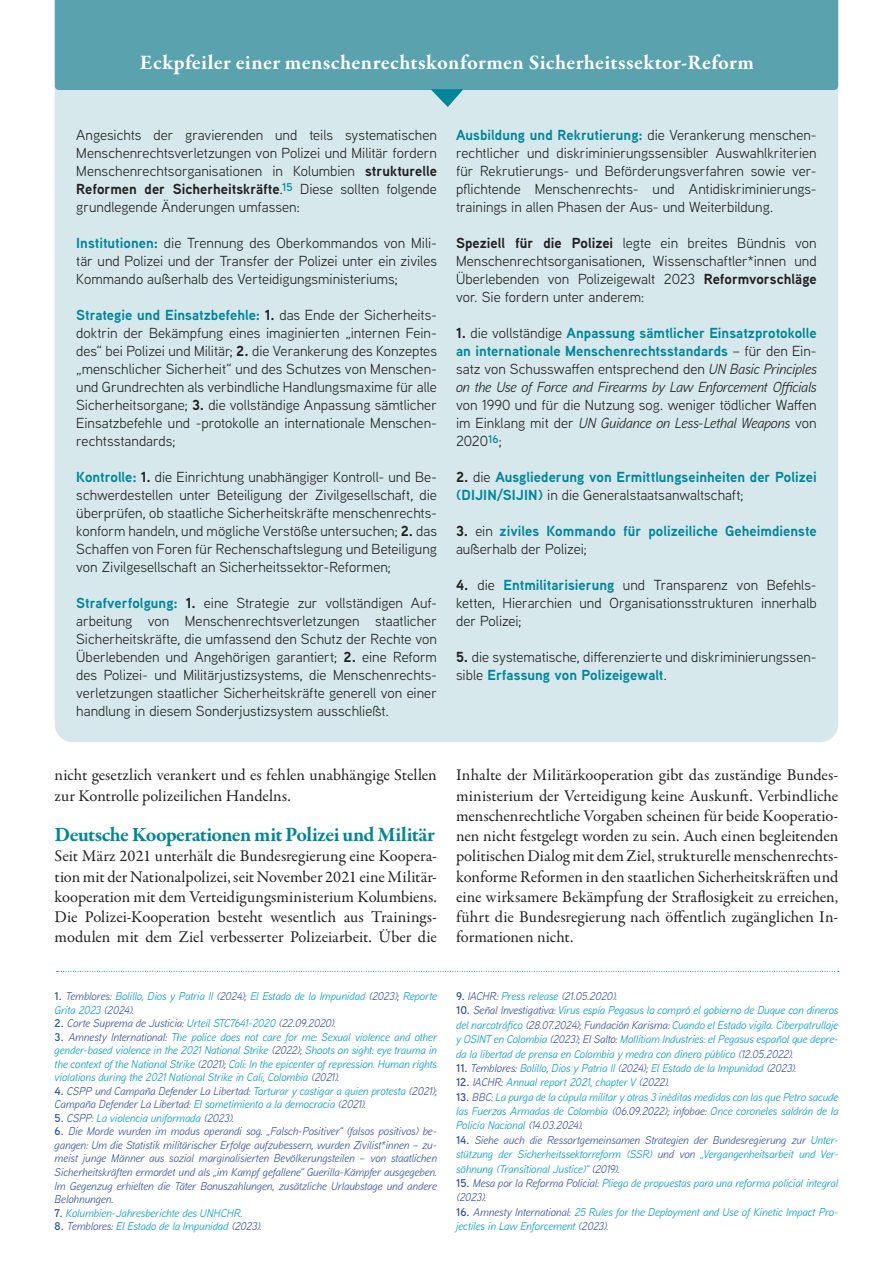
<style>
.page{position:relative;width:893px;height:1263px;background:#fff}
.page>*{position:absolute;margin:0;border:0;box-sizing:border-box;transform-origin:0 0}
.t1{font:700 21px "Garamond Premr Pro";letter-spacing:.015em;color:#fff}
.t2{font:700 20.7px "Garamond Premr Pro";letter-spacing:-.03em;color:#00869a}
.t3{font:16.5px/20.2px "Garamond Premr Pro";color:#231f20;text-align:justify}
.t4{font:14.55px/18px "Aaux Next";color:#231f20;text-align:justify}
.t5{font:700 14.55px/18px "Aaux Next";color:#00869a}
.t6{font:italic 11.25px/14.4px "Aaux Next";color:#0099c6;text-align:justify}
.t7{font:italic 11.25px/13.5px "Aaux Next";color:#324ea1}
.s1{font-weight:700}
.s2{font-weight:700;color:#00869a}
.s3{color:#231f20}
.s4{font-weight:400;color:#231f20}
.s5{font-weight:400;font-style:italic;color:#231f20}
.s6{font-style:italic}
.s7{font-weight:600;font-style:normal;color:#324ea1}
.s8{color:#324ea1}
.s9{font-weight:600;font-style:normal}
.s10{color:#0099c6}
.s11{color:#00869a}
</style>
<div class="page">
<div style="left:55px;top:90px;width:783px;height:652px;background:#d6e8eb"></div>
<div style="left:55px;top:0;width:783px;height:90px;background:#59a2ae"></div>
<svg style="left:57px;top:971px;width:782px;height:1px"></svg>
<svg style="left:431px;top:89px;width:32px;height:18px"></svg>
<h1 class="t1" style="left:140px;top:50px;width:616px">Eckpfeiler einer menschenrechtskonformen Sicherheitssektor-Reform</h1>
<p class="t4" style="left:76px;top:126px;width:362px">Angesichts der gravierenden und teils systematischen Menschenrechtsverletzungen von Polizei und Militär fordern Menschenrechtsorganisationen in Kolumbien <span class="s1">strukturelle Reformen der Sicherheitskräfte</span>.<sup>15</sup> Diese sollten folgende grundlegende Änderungen umfassen:</p>
<p class="t4" style="left:76px;top:234px;width:362px"><span class="s2">Institutionen:</span> die Trennung des Oberkommandos von Mili&shy;tär und Polizei und der Transfer der Polizei unter ein ziviles Kommando außerhalb des Verteidigungsministeriums;</p>
<p class="t4" style="left:76px;top:306px;width:362px"><span class="s2">Strategie und Einsatzbefehle:</span> <span class="s1">1.</span> das Ende der Sicherheits&shy;doktrin der Bekämpfung eines imaginierten „internen Fein&shy;des“ bei Polizei und Militär; <span class="s1">2.</span> die Verankerung des Konzeptes „menschlicher Sicherheit“ und des Schutzes von Menschen&shy;und Grundrechten als verbindliche Handlungsmaxime für alle Sicherheitsorgane; <span class="s1">3.</span> die vollständige Anpassung sämtlicher Einsatzbefehle und -protokolle an internationale Menschen&shy;rechtsstandards;</p>
<p class="t4" style="left:76px;top:468px;width:362px"><span class="s2">Kontrolle:</span> <span class="s1">1.</span> die Einrichtung unabhängiger Kontroll- und Be&shy;schwerdestellen unter Beteiligung der Zivilgesellschaft, die überprüfen, ob staatliche Sicherheitskräfte menschenrechts&shy;konform handeln, und mögliche Verstöße untersuchen; <span class="s1">2.</span> das Schaffen von Foren für Rechenschaftslegung und Beteiligung von Zivilgesellschaft an Sicherheitssektor-Reformen;</p>
<p class="t4" style="left:76px;top:594px;width:362px"><span class="s2">Strafverfolgung:</span> <span class="s1">1.</span> eine Strategie zur vollständigen Auf&shy;arbeitung von Menschenrechtsverletzungen staatlicher Sicherheitskräfte, die umfassend den Schutz der Rechte von Überlebenden und Angehörigen garantiert; <span class="s1">2.</span> eine Reform des Polizei- und Militärjustizsystems, die Menschenrechts&shy;verletzungen staatlicher Sicherheitskräfte generell von einer handlung in diesem Sonderjustizsystem ausschließt.</p>
<p class="t4" style="left:456px;top:126px;width:362px"><span class="s2">Ausbildung und Rekrutierung:</span> die Verankerung menschen&shy;rechtlicher und diskriminierungssensibler Auswahlkriterien für Rekrutierungs- und Beförderungsverfahren sowie ver&shy;pflichtende Menschenrechts- und Antidiskriminierungs&shy;trainings in allen Phasen der Aus- und Weiterbildung.</p>
<p class="t4" style="left:456px;top:234px;width:362px"><span class="s1">Speziell für die Polizei</span> legte ein breites Bündnis von Menschenrechtsorganisationen, Wissenschaftler*innen und Überlebenden von Polizeigewalt 2023 <span class="s1">Reformvorschläge </span>vor. Sie fordern unter anderem:</p>
<p class="t5" style="left:456px;top:324px;width:362px;text-align:justify"><span class="s3">1.</span> <span class="s4">die vollständige</span> Anpassung sämtlicher Einsatzprotokolle an internationale Menschenrechtsstandards <span class="s4">– für den Ein&shy;satz von Schusswaffen entsprechend den</span> <span class="s5">UN Basic Principles on the Use of Force and Firearms by Law Enforcement Officials</span></p>
<p class="t4" style="left:456px;top:396px;width:362px">von 1990 und für die Nutzung sog. weniger tödlicher Waffen im Einklang mit der <span class="s6">UN Guidance on Less-Lethal Weapons</span> von 2020<sup>16</sup>;</p>
<p class="t5" style="left:456px;top:468px;width:362px"><span class="s3">2.</span> <span class="s4">die</span> Ausgliederung von Ermittlungseinheiten der Polizei (DIJIN/SIJIN) <span class="s4">in die Generalstaatsanwaltschaft;</span></p>
<p class="t5" style="left:456px;top:522px;width:362px"><span class="s3">3.</span> <span class="s4">ein</span> ziviles Kommando für polizeiliche Geheimdienste <span class="s4">außerhalb der Polizei;</span></p>
<p class="t4" style="left:456px;top:576px;width:362px"><span class="s1">4.</span> die <span class="s2">Entmilitarisierung</span> und Transparenz von Befehls&shy;ketten, Hierarchien und Organisationsstrukturen innerhalb der Polizei;</p>
<p class="t4" style="left:456px;top:648px;width:362px"><span class="s1">5.</span> die systematische, differenzierte und diskriminierungssen&shy;sible <span class="s2">Erfassung von Polizeigewalt</span>.</p>
<p class="t3" style="left:55px;top:765px;width:384px">nicht gesetzlich verankert und es fehlen unabhängige Stellen zur Kontrolle polizeilichen Handelns.</p>
<h2 class="t2" style="left:55px;top:822px;width:382px">Deutsche Kooperationen mit Polizei und Militär</h2>
<p class="t3" style="left:55px;top:846px;width:384px">Seit März 2021 unterhält die Bundesregierung eine Koopera&shy;tion mit der Nationalpolizei, seit November 2021 eine Militär&shy;kooperation mit dem Verteidigungsministerium Kolumbiens.<br>Die Polizei-Kooperation besteht wesentlich aus Trainings&shy;modulen mit dem Ziel verbesserter Polizeiarbeit. Über die</p>
<p class="t3" style="left:456px;top:765px;width:384px">Inhalte der Militärkooperation gibt das zuständige Bundes&shy;ministerium der Verteidigung keine Auskunft. Verbindliche menschenrechtliche Vorgaben scheinen für beide Kooperatio&shy;nen nicht festgelegt worden zu sein. Auch einen begleitenden politischen Dialog mit dem Ziel, strukturelle menschenrechts&shy;konforme Reformen in den staatlichen Sicherheitskräften und eine wirksamere Bekämpfung der Straflosigkeit zu erreichen, führt die Bundesregierung nach öffentlich zugänglichen In&shy;formationen nicht.</p>
<p class="t6" style="left:55px;top:989px;width:384px;line-height:13.5px"><span class="s7">1.</span> <span class="s8">Temblores:</span> Bolillo, Dios y Patria II <span class="s8">(2024);</span> El Estado de la Impunidad <span class="s8">(2023);</span> Reporte<br>Grita 2023 <span class="s8">(2024).</span></p>
<p class="t7" style="left:55px;top:1016px;width:283px"><span class="s9">2.</span> Corte Suprema de Justicia: <span class="s10">Urteil STC7641-2020</span> (22.09.2020).</p>
<p class="t6" style="left:55px;top:1029px;width:384px;line-height:13.5px"><span class="s7">3.</span> <span class="s8">Amnesty International:</span> The police does not care for me: Sexual violence and other gender-based violence in the 2021 National Strike <span class="s8">(2022);</span> Shoots on sight: eye trauma in the context of the National Strike <span class="s8">(2021);</span> Cali: In the epicenter of repression. Human rights violations during the 2021 National Strike in Cali, Colombia <span class="s8">(2021).</span></p>
<p class="t7" style="left:55px;top:1084px;width:384px"><span class="s9">4.</span> CSPP und Campaña Defender La Libertad: <span class="s10">Torturar y castigar a quien protesta</span> (2021);<br>Campaña Defender La Libertad: <span class="s10">El sometimiento a la democracia</span> (2021).</p>
<p class="t6" style="left:55px;top:1110px;width:181px"><span class="s7">5.</span> <span class="s8">CSPP:</span> La violencia uniformada <span class="s8">(2023).</span></p>
<p class="t7" style="left:55px;top:1124px;width:384px;text-align:justify"><span class="s9">6.</span> Die Morde wurden im modus operandi sog. „Falsch-Positiver“ (falsos positivos) be&shy;gangen: Um die Statistik militärischer Erfolge aufzubessern, wurden Zivilist*innen – zu&shy;meist junge Männer aus sozial marginalisierten Bevölkerungsteilen – von staatlichen Sicherheitskräften ermordet und als „im Kampf gefallene“ Guerilla-Kämpfer ausgegeben.<br>Im Gegenzug erhielten die Täter Bonuszahlungen, zusätzliche Urlaubstage und andere Belohnungen.</p>
<p class="t6" style="left:55px;top:1205px;width:190px"><span class="s7">7.</span> Kolumbien-Jahresberichte des UNHCHR<span class="s11">.</span></p>
<p class="t6" style="left:55px;top:1218px;width:208px"><span class="s7">8.</span> <span class="s8">Temblores:</span> El Estado de la Impunidad <span class="s8">(2023).</span></p>
<p class="t7" style="left:456px;top:989px;width:163px"><span class="s9">9.</span> IACHR: <span class="s10">Press release</span> (21.05.2020).</p>
<p class="t6" style="left:456px;top:1003px;width:384px"><span class="s7">10.</span> <span class="s8">Señal Investigativa:</span> Virus espía Pegasus lo compró el gobierno de Duque con dineros del narcotráfico <span class="s8">(28.07.2024); Fundación Karisma:</span> Cuando el Estado vigila. Ciberpatrullaje y OSINT en Colombia <span class="s8">(2023); El Salto:</span> Mollitiam Industries: el Pegasus español que depre&shy;da la libertad de prensa en Colombia y medra con dinero público <span class="s8">(12.05.2022).</span></p>
<p class="t6" style="left:456px;top:1060px;width:342px"><span class="s7">11.</span> <span class="s8">Temblores:</span> Bolillo, Dios y Patria II <span class="s8">(2024);</span> El Estado de la Impunidad <span class="s8">(2023).</span></p>
<p class="t6" style="left:456px;top:1075px;width:215px"><span class="s7">12.</span> <span class="s8">IACHR:</span> Annual report 2021, chapter V <span class="s8">(2022).</span></p>
<p class="t6" style="left:456px;top:1089px;width:384px"><span class="s7">13.</span> <span class="s8">BBC:</span> La purga de la cúpula militar y otras 3 inéditas medidas con las que Petro sacude las Fuerzas Armadas de Colombia <span class="s8">(06.09.2022); infobae:</span> Once coroneles saldrán de la Policía Nacional <span class="s8">(14.03.2024).</span></p>
<p class="t6" style="left:456px;top:1132px;width:384px"><span class="s7">14.</span> <span class="s8">Siehe auch die Ressortgemeinsamen Strategien der Bundesregierung zur</span> Unter&shy;stützung der Sicherheitssektorreform (SSR) <span class="s8">und von</span> „Vergangenheitsarbeit und Ver&shy;söhnung (Transitional Justice)“ <span class="s8">(2019).</span></p>
<p class="t6" style="left:456px;top:1175px;width:384px"><span class="s7">15.</span> <span class="s8">Mesa por la Reforma Policial:</span> Pliego de propuestas para una reforma policial integral <span class="s8">(2023).</span></p>
<p class="t6" style="left:456px;top:1204px;width:384px"><span class="s7">16.</span> <span class="s8">Amnesty International:</span> 25 Rules for the Deployment and Use of Kinetic Impact Pro&shy;jectiles in Law Enforcement <span class="s8">(2023).</span></p>
</div>
